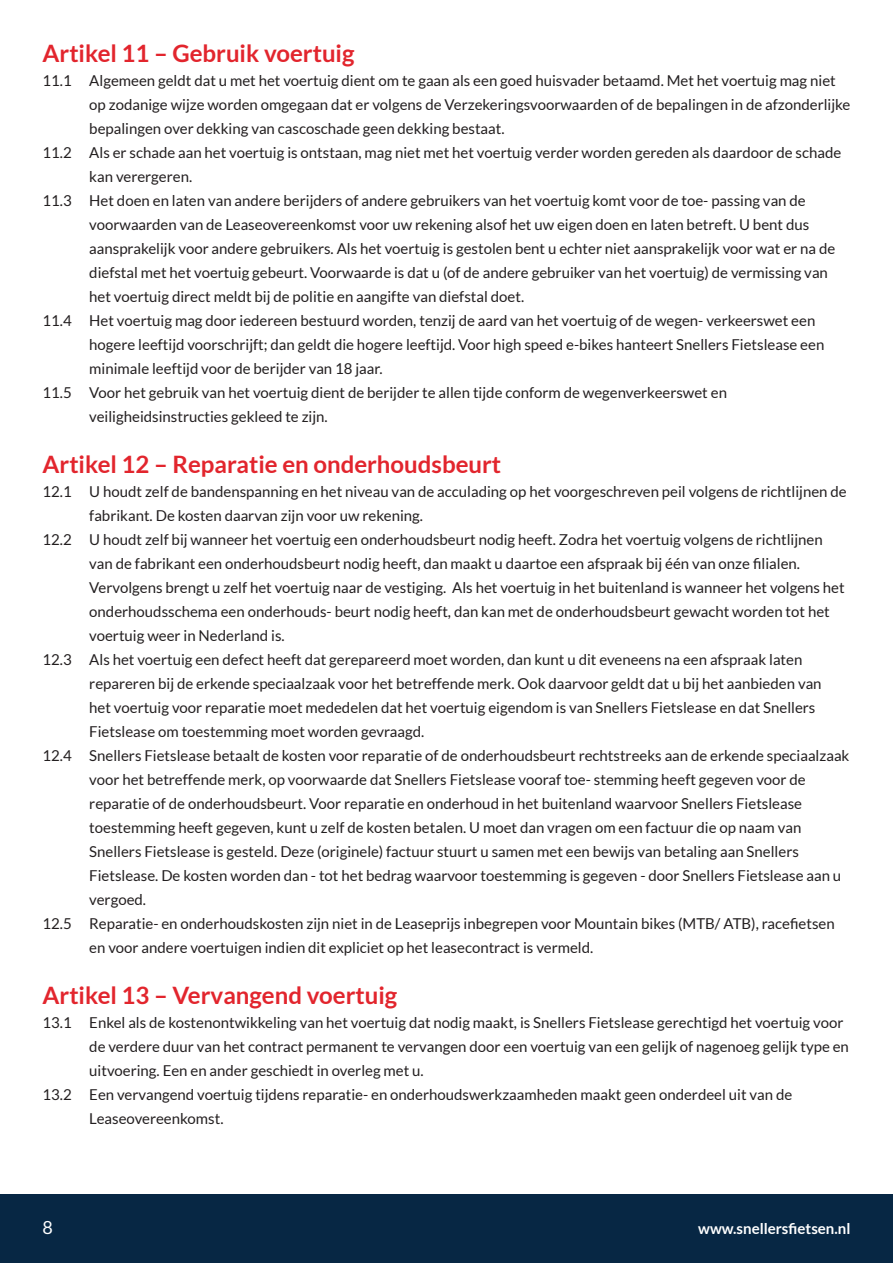
<style>
.page{position:relative;width:893px;height:1263px;background:#fff}
.page>*{position:absolute;margin:0;border:0;box-sizing:border-box;transform-origin:0 0}
.t1{font:700 24px "Lato";color:#e2252d}
.t2{font:18px "Lato";color:#fff}
.t3{font:15px "Lato";color:#231f20}
.t4{font:700 15px "Lato";color:#fff}
</style>
<div class="page">
<div style="left:0;top:1195px;width:893px;height:68px;background:#072744"></div>
<h1 class="t1" style="left:43px;top:39px;width:314px">Artikel 11 – Gebruik voertuig</h1>
<p class="t3" style="left:43px;top:72px;width:795px">11.1 Algemeen geldt dat u met het voertuig dient om te gaan als een goed huisvader betaamd. Met het voertuig mag niet</p>
<p class="t3" style="left:89px;top:96px;width:763px">op zodanige wijze worden omgegaan dat er volgens de Verzekeringsvoorwaarden of de bepalingen in de afzonderlijke</p>
<p class="t3" style="left:89px;top:120px;width:417px">bepalingen over dekking van cascoschade geen dekking bestaat.</p>
<p class="t3" style="left:43px;top:144px;width:800px">11.2 Als er schade aan het voertuig is ontstaan, mag niet met het voertuig verder worden gereden als daardoor de schade</p>
<p class="t3" style="left:89px;top:168px;width:104px">kan verergeren.</p>
<p class="t3" style="left:43px;top:192px;width:765px">11.3 Het doen en laten van andere berijders of andere gebruikers van het voertuig komt voor de toe- passing van de</p>
<p class="t3" style="left:89px;top:216px;width:721px">voorwaarden van de Leaseovereenkomst voor uw rekening alsof het uw eigen doen en laten betreft. U bent dus</p>
<p class="t3" style="left:89px;top:240px;width:747px">aansprakelijk voor andere gebruikers. Als het voertuig is gestolen bent u echter niet aansprakelijk voor wat er na de</p>
<p class="t3" style="left:89px;top:264px;width:740px">diefstal met het voertuig gebeurt. Voorwaarde is dat u (of de andere gebruiker van het voertuig) de vermissing van</p>
<p class="t3" style="left:89px;top:288px;width:436px">het voertuig direct meldt bij de politie en aangifte van diefstal doet.</p>
<p class="t3" style="left:43px;top:312px;width:774px">11.4 Het voertuig mag door iedereen bestuurd worden, tenzij de aard van het voertuig of de wegen- verkeerswet een</p>
<p class="t3" style="left:89px;top:336px;width:736px">hogere leeftijd voorschrijft; dan geldt die hogere leeftijd. Voor high speed e-bikes hanteert Snellers Fietslease een</p>
<p class="t3" style="left:89px;top:360px;width:295px">minimale leeftijd voor de berijder van 18 jaar.</p>
<p class="t3" style="left:43px;top:384px;width:686px">11.5 Voor het gebruik van het voertuig dient de berijder te allen tijde conform de wegenverkeerswet en</p>
<p class="t3" style="left:89px;top:408px;width:240px">veiligheidsinstructies gekleed te zijn.</p>
<h1 class="t1" style="left:43px;top:450px;width:460px">Artikel 12 – Reparatie en onderhoudsbeurt</h1>
<p class="t3" style="left:43px;top:483px;width:806px">12.1 U houdt zelf de bandenspanning en het niveau van de acculading op het voorgeschreven peil volgens de richtlijnen de</p>
<p class="t3" style="left:89px;top:507px;width:335px">fabrikant. De kosten daarvan zijn voor uw rekening.</p>
<p class="t3" style="left:43px;top:531px;width:782px">12.2 U houdt zelf bij wanneer het voertuig een onderhoudsbeurt nodig heeft. Zodra het voertuig volgens de richtlijnen</p>
<p class="t3" style="left:89px;top:555px;width:712px">van de fabrikant een onderhoudsbeurt nodig heeft, dan maakt u daartoe een afspraak bij één van onze filialen.</p>
<p class="t3" style="left:89px;top:579px;width:757px">Vervolgens brengt u zelf het voertuig naar de vestiging. Als het voertuig in het buitenland is wanneer het volgens het</p>
<p class="t3" style="left:89px;top:603px;width:742px">onderhoudsschema een onderhouds- beurt nodig heeft, dan kan met de onderhoudsbeurt gewacht worden tot het</p>
<p class="t3" style="left:89px;top:627px;width:197px">voertuig weer in Nederland is.</p>
<p class="t3" style="left:43px;top:651px;width:761px">12.3 Als het voertuig een defect heeft dat gerepareerd moet worden, dan kunt u dit eveneens na een afspraak laten</p>
<p class="t3" style="left:89px;top:675px;width:734px">repareren bij de erkende speciaalzaak voor het betreffende merk. Ook daarvoor geldt dat u bij het aanbieden van</p>
<p class="t3" style="left:89px;top:699px;width:728px">het voertuig voor reparatie moet mededelen dat het voertuig eigendom is van Snellers Fietslease en dat Snellers</p>
<p class="t3" style="left:89px;top:723px;width:337px">Fietslease om toestemming moet worden gevraagd.</p>
<p class="t3" style="left:43px;top:747px;width:808px">12.4 Snellers Fietslease betaalt de kosten voor reparatie of de onderhoudsbeurt rechtstreeks aan de erkende speciaalzaak</p>
<p class="t3" style="left:89px;top:771px;width:718px">voor het betreffende merk, op voorwaarde dat Snellers Fietslease vooraf toe- stemming heeft gegeven voor de</p>
<p class="t3" style="left:89px;top:795px;width:714px">reparatie of de onderhoudsbeurt. Voor reparatie en onderhoud in het buitenland waarvoor Snellers Fietslease</p>
<p class="t3" style="left:89px;top:819px;width:713px">toestemming heeft gegeven, kunt u zelf de kosten betalen. U moet dan vragen om een factuur die op naam van</p>
<p class="t3" style="left:89px;top:843px;width:711px">Snellers Fietslease is gesteld. Deze (originele) factuur stuurt u samen met een bewijs van betaling aan Snellers</p>
<p class="t3" style="left:89px;top:867px;width:753px">Fietslease. De kosten worden dan - tot het bedrag waarvoor toestemming is gegeven - door Snellers Fietslease aan u</p>
<p class="t3" style="left:89px;top:891px;width:58px">vergoed.</p>
<p class="t3" style="left:43px;top:915px;width:794px">12.5 Reparatie- en onderhoudskosten zijn niet in de Leaseprijs inbegrepen voor Mountain bikes (MTB/ ATB), racefietsen</p>
<p class="t3" style="left:89px;top:939px;width:506px">en voor andere voertuigen indien dit expliciet op het leasecontract is vermeld.</p>
<h1 class="t1" style="left:43px;top:981px;width:356px">Artikel 13 – Vervangend voertuig</h1>
<p class="t3" style="left:43px;top:1014px;width:802px">13.1 Enkel als de kostenontwikkeling van het voertuig dat nodig maakt, is Snellers Fietslease gerechtigd het voertuig voor</p>
<p class="t3" style="left:89px;top:1038px;width:761px">de verdere duur van het contract permanent te vervangen door een voertuig van een gelijk of nagenoeg gelijk type en</p>
<p class="t3" style="left:89px;top:1062px;width:336px">uitvoering. Een en ander geschiedt in overleg met u.</p>
<p class="t3" style="left:43px;top:1086px;width:751px">13.2 Een vervangend voertuig tijdens reparatie- en onderhoudswerkzaamheden maakt geen onderdeel uit van de</p>
<p class="t3" style="left:89px;top:1110px;width:136px">Leaseovereenkomst.</p>
<p class="t2" style="left:43px;top:1217px;width:12px">8</p>
<p class="t4" style="left:698px;top:1220px;width:154px">www.snellersfietsen.nl</p>
</div>
